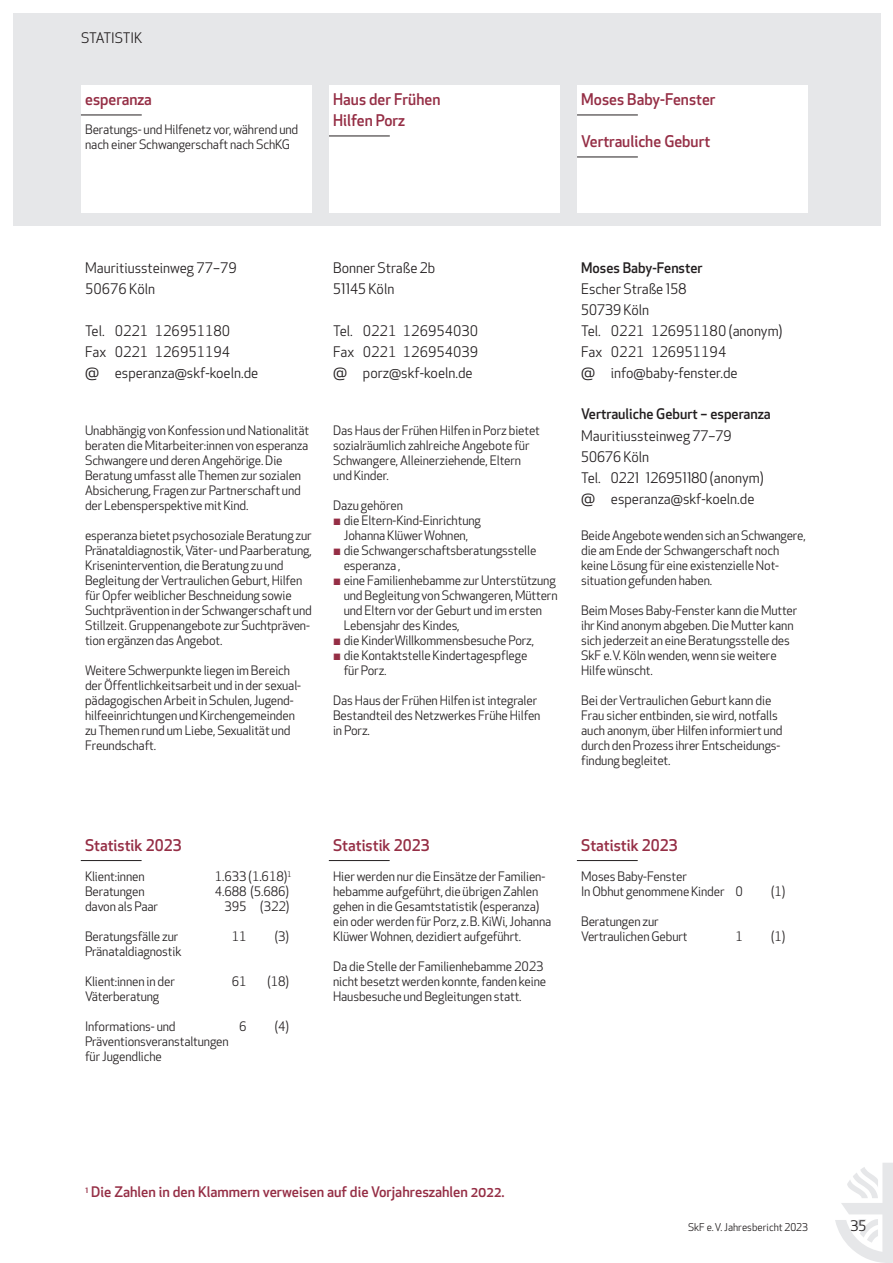
<style>
.page{position:relative;width:893px;height:1263px;background:#fff}
.page>*{position:absolute;margin:0;border:0;box-sizing:border-box;transform-origin:0 0}
.daten_head_rot{font:500 15.75px/21px "Apex New";color:#952e45}
.subhead_rot{font:500 15.75px "Apex New";color:#952e45}
.daten_kopf{font:14.25px "Apex New";color:#231f20}
.fließ_flatter{font:14.25px "Apex New";color:#231f20}
.fließ_bold{font:500 14.25px "Apex New";color:#952e45}
.fließ_flatter-2{font:500 14.25px "Apex New";color:#231f20}
.head{font:14.25px "Apex New";letter-spacing:-.015em;color:#231f20}
.daten_fließ{font:12.75px/15px "Apex New";letter-spacing:-.01em;color:#231f20}
.daten_statistik{font:12.75px/15px "Apex New";letter-spacing:-.01em;color:#231f20}
.t1{font:10.5px "Apex New";color:#231f20}
.s1{font-size:16.5px}
.s2{color:#952e45}
</style>
<div class="page">
<svg style="left:835px;top:1163px;width:58px;height:100px"></svg>
<div style="left:13px;top:13px;width:867px;height:212px;background:#e6e7e9"></div>
<div style="left:329px;top:85px;width:231px;height:128px;background:#fff"></div>
<hr style="left:329px;top:136px;width:61px;height:1px;background:#231f20">
<hr style="left:329px;top:860px;width:61px;height:1px;background:#231f20">
<div style="left:577px;top:85px;width:231px;height:128px;background:#fff"></div>
<hr style="left:577px;top:115px;width:61px;height:1px;background:#231f20">
<hr style="left:577px;top:157px;width:61px;height:1px;background:#231f20">
<hr style="left:577px;top:860px;width:61px;height:1px;background:#231f20">
<div style="left:81px;top:85px;width:231px;height:128px;background:#fff"></div>
<hr style="left:81px;top:115px;width:61px;height:1px;background:#231f20">
<hr style="left:81px;top:860px;width:61px;height:1px;background:#231f20">
<p class="head" style="left:81px;top:29px;width:63px">STATISTIK</p>
<p class="subhead_rot" style="left:85px;top:89px;width:68px">esperanza</p>
<p class="daten_fließ" style="left:85px;top:121px;width:215px">Beratungs- und Hilfenetz vor, während und nach einer Schwangerschaft nach SchKG</p>
<p class="daten_head_rot" style="left:333px;top:88px;width:109px">Haus der Frühen<br>Hilfen Porz</p>
<p class="daten_head_rot" style="left:581px;top:88px;width:136px">Moses Baby-Fenster</p>
<p class="daten_head_rot" style="left:581px;top:130px;width:130px">Vertrauliche Geburt</p>
<p class="daten_kopf" style="left:85px;top:259px;width:153px">Mauritiussteinweg 77–79</p>
<p class="daten_kopf" style="left:85px;top:280px;width:72px">50676 Köln</p>
<p class="daten_kopf" style="left:85px;top:322px;width:147px">Tel. 0221 126951180</p>
<p class="daten_kopf" style="left:85px;top:343px;width:147px">Fax 0221 126951194</p>
<p class="daten_kopf" style="left:85px;top:364px;width:175px"><span class="s1">@</span> esperanza@skf-koeln.de</p>
<p class="daten_fließ" style="left:85px;top:423px;width:226px">Unabhängig von Konfession und Nationalität beraten die Mitarbeiter:innen von esperanza Schwangere und deren Angehörige. Die Beratung umfasst alle Themen zur sozialen Absicherung, Fragen zur Partnerschaft und der Lebensperspektive mit Kind.</p>
<p class="daten_fließ" style="left:85px;top:528px;width:228px">esperanza bietet psychosoziale Beratung zur Pränataldiagnostik, Väter- und Paarberatung, Krisenintervention, die Beratung zu und Begleitung der Vertraulichen Geburt, Hilfen für Opfer weiblicher Beschneidung sowie Suchtprävention in der Schwangerschaft und Stillzeit. Gruppenangebote zur Suchtpräven&shy;tion ergänzen das Angebot.</p>
<p class="daten_fließ" style="left:85px;top:663px;width:218px">Weitere Schwerpunkte liegen im Bereich der Öffentlichkeitsarbeit und in der sexual&shy;pädagogischen Arbeit in Schulen, Jugend&shy;hilfeeinrichtungen und Kirchengemeinden zu Themen rund um Liebe, Sexualität und Freundschaft.</p>
<p class="fließ_flatter" style="left:333px;top:259px;width:104px">Bonner Straße 2b</p>
<p class="fließ_flatter" style="left:333px;top:280px;width:63px">51145 Köln</p>
<p class="daten_kopf" style="left:333px;top:322px;width:147px">Tel. 0221 126954030</p>
<p class="daten_kopf" style="left:333px;top:343px;width:147px">Fax 0221 126954039</p>
<p class="daten_kopf" style="left:333px;top:364px;width:141px"><span class="s1">@</span> porz@skf-koeln.de</p>
<p class="daten_fließ" style="left:333px;top:423px;width:208px">Das Haus der Frühen Hilfen in Porz bietet sozialräumlich zahlreiche Angebote für Schwangere, Alleinerziehende, Eltern und Kinder.</p>
<p class="daten_fließ" style="left:333px;top:498px;width:71px">Dazu gehören</p>
<p class="daten_fließ" style="left:333px;top:513px;width:149px;text-align:center"><span class="s2">▪</span> die Eltern-Kind-Einrichtung<br>Johanna Klüwer Wohnen,</p>
<p class="daten_fließ" style="left:344px;top:543px;width:194px;text-indent:-11px"><span class="s2">▪</span> die Schwangerschaftsberatungsstelle esperanza ,</p>
<p class="daten_fließ" style="left:344px;top:573px;width:215px;text-indent:-11px"><span class="s2">▪</span> eine Familienhebamme zur Unterstützung und Begleitung von Schwangeren, Müttern und Eltern vor der Geburt und im ersten Lebensjahr des Kindes,</p>
<p class="daten_fließ" style="left:333px;top:633px;width:203px"><span class="s2">▪</span> die KinderWillkommensbesuche Porz,</p>
<p class="daten_fließ" style="left:344px;top:648px;width:185px;text-indent:-11px"><span class="s2">▪</span> die Kontaktstelle Kindertagespflege für Porz.</p>
<p class="daten_fließ" style="left:333px;top:693px;width:209px">Das Haus der Frühen Hilfen ist integraler<br>Bestandteil des Netzwerkes Frühe Hilfen in Porz.</p>
<p class="fließ_flatter-2" style="left:581px;top:258px;width:123px">Moses Baby-Fenster</p>
<p class="fließ_flatter" style="left:581px;top:280px;width:107px">Escher Straße 158</p>
<p class="fließ_flatter" style="left:581px;top:301px;width:69px">50739 Köln</p>
<p class="daten_kopf" style="left:581px;top:322px;width:203px">Tel. 0221 126951180 (anonym)</p>
<p class="daten_kopf" style="left:581px;top:343px;width:147px">Fax 0221 126951194</p>
<p class="daten_kopf" style="left:581px;top:364px;width:158px"><span class="s1">@</span> info@baby-fenster.de</p>
<p class="fließ_flatter-2" style="left:581px;top:404px;width:191px">Vertrauliche Geburt – esperanza</p>
<p class="fließ_flatter" style="left:581px;top:427px;width:152px">Mauritiussteinweg 77–79</p>
<p class="fließ_flatter" style="left:581px;top:448px;width:69px">50676 Köln</p>
<p class="fließ_flatter" style="left:581px;top:469px;width:184px">Tel. 0221 126951180 (anonym)</p>
<p class="fließ_flatter" style="left:581px;top:490px;width:175px"><span class="s1">@</span> esperanza@skf-koeln.de</p>
<p class="daten_fließ" style="left:581px;top:528px;width:226px">Beide Angebote wenden sich an Schwangere, die am Ende der Schwangerschaft noch keine Lösung für eine existenzielle Not&shy;situation gefunden haben.</p>
<p class="daten_fließ" style="left:581px;top:603px;width:218px">Beim Moses Baby-Fenster kann die Mutter ihr Kind anonym abgeben. Die Mutter kann sich jederzeit an eine Beratungsstelle des SkF e. V. Köln wenden, wenn sie weitere Hilfe wünscht.</p>
<p class="daten_fließ" style="left:581px;top:693px;width:203px">Bei der Vertraulichen Geburt kann die Frau sicher entbinden, sie wird, notfalls auch anonym, über Hilfen informiert und durch den Prozess ihrer Entscheidungs&shy;findung begleitet.</p>
<p class="daten_head_rot" style="left:85px;top:834px;width:98px">Statistik 2023</p>
<p class="daten_statistik" style="left:85px;top:868px;width:61px">Klient:innen</p>
<p class="daten_statistik" style="left:215px;top:868px;width:78px">1.633 (1.618)<sup>1</sup></p>
<p class="daten_statistik" style="left:85px;top:883px;width:61px">Beratungen</p>
<p class="daten_statistik" style="left:215px;top:883px;width:76px">4.688 (5.686)</p>
<p class="daten_statistik" style="left:85px;top:898px;width:74px">davon als Paar</p>
<p class="daten_statistik" style="left:224px;top:898px;width:66px">395 (322)</p>
<p class="daten_statistik" style="left:85px;top:928px;width:95px">Beratungsfälle zur</p>
<p class="daten_statistik" style="left:232px;top:928px;width:16px">11</p>
<p class="daten_statistik" style="left:275px;top:928px;width:16px">(3)</p>
<p class="daten_statistik" style="left:85px;top:943px;width:98px">Pränataldiagnostik</p>
<p class="daten_statistik" style="left:85px;top:973px;width:91px">Klient:innen in der</p>
<p class="daten_statistik" style="left:232px;top:973px;width:16px">61</p>
<p class="daten_statistik" style="left:268px;top:973px;width:23px">(18)</p>
<p class="daten_statistik" style="left:85px;top:988px;width:76px">Väterberatung</p>
<p class="daten_statistik" style="left:85px;top:1018px;width:92px">Informations- und</p>
<p class="daten_statistik" style="left:239px;top:1018px;width:9px">6</p>
<p class="daten_statistik" style="left:275px;top:1018px;width:16px">(4)</p>
<p class="daten_statistik" style="left:85px;top:1033px;width:145px">Präventionsveranstaltungen für Jugendliche</p>
<p class="daten_head_rot" style="left:333px;top:834px;width:98px">Statistik 2023</p>
<p class="daten_statistik" style="left:333px;top:868px;width:220px">Hier werden nur die Einsätze der Familien&shy;hebamme aufgeführt, die übrigen Zahlen gehen in die Gesamtstatistik (esperanza) ein oder werden für Porz, z. B. KiWi, Johanna Klüwer Wohnen, dezidiert aufgeführt.</p>
<p class="daten_statistik" style="left:333px;top:958px;width:215px">Da die Stelle der Familienhebamme 2023 nicht besetzt werden konnte, fanden keine<br>Hausbesuche und Begleitungen statt.</p>
<p class="daten_head_rot" style="left:581px;top:834px;width:98px">Statistik 2023</p>
<p class="daten_statistik" style="left:581px;top:868px;width:107px">Moses Baby-Fenster</p>
<p class="daten_statistik" style="left:581px;top:883px;width:163px">In Obhut genommene Kinder 0</p>
<p class="daten_statistik" style="left:771px;top:883px;width:16px">(1)</p>
<p class="daten_statistik" style="left:581px;top:913px;width:108px">Beratungen zur<br>Vertraulichen Geburt</p>
<p class="daten_statistik" style="left:735px;top:928px;width:9px">1</p>
<p class="daten_statistik" style="left:771px;top:928px;width:16px">(1)</p>
<p class="fließ_bold" style="left:86px;top:1182px;width:421px"><sup>1</sup> Die Zahlen in den Klammern verweisen auf die Vorjahreszahlen 2022.</p>
<p class="t1" style="left:688px;top:1220px;width:121px">SkF e. V. Jahresbericht 2023</p>
<p class="fließ_flatter" style="left:850px;top:1217px;width:17px">35</p>
</div>
